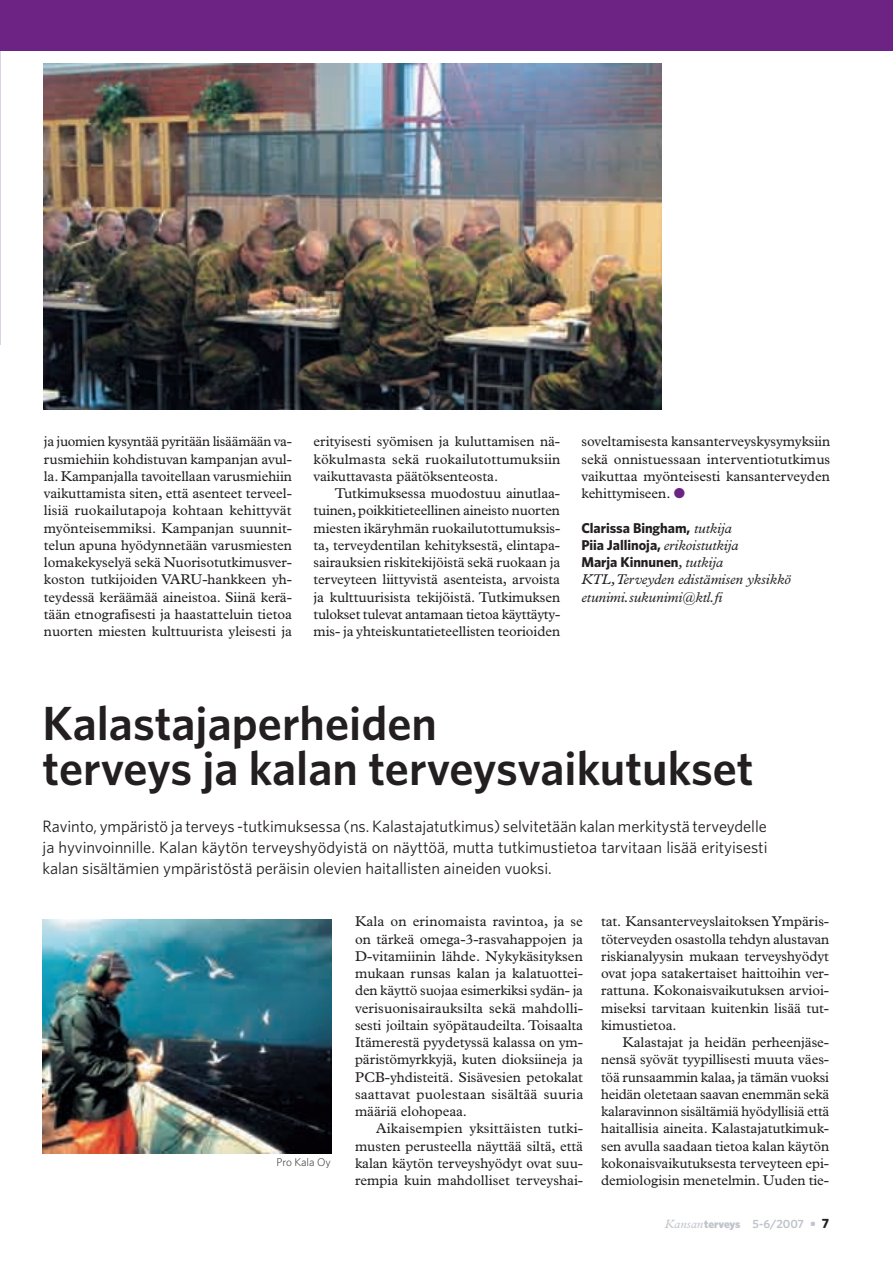
<style>
.page{position:relative;width:893px;height:1263px;background:#fff}
.page>*{position:absolute;margin:0;border:0;box-sizing:border-box;transform-origin:0 0}
.t1{font:600 48px/45px "Whitney";color:#231f20}
.t2{font:16.5px/21px "Whitney";letter-spacing:-.005em;color:#231f20;text-align:justify}
.t3{font:14.25px/17.2px "Plantin";letter-spacing:-.005em;color:#231f20;text-align:justify}
.t4{font:700 14.25px/17.2px "Whitney";letter-spacing:-.005em;color:#231f20}
.t5{font:italic 14.25px/17.2px "Plantin";letter-spacing:-.005em;color:#231f20}
.t6{font:600 12px "Whitney";color:#c0c4ca}
.t7{font:300 11.25px "Whitney";color:#231f20}
.s1{color:#6d2383}
.s2{font-family:"Plantin";font-weight:400;font-style:italic}
.s3{font-weight:900;font-size:11.25px}
.s4{font-weight:700}
</style>
<div class="page">
<hr style="left:0;top:51px;width:1px;height:294px;background:#ded3e6">
<div style="left:0;top:0;width:893px;height:50px;background:#6d2383"></div>
<img style="left:44px;top:64px;width:618px;height:345px">
<img style="left:42px;top:919px;width:289px;height:235px">
<p class="t3" style="left:44px;top:433px;width:250px">ja juomien kysyntää pyritään lisäämään va&shy;rusmiehiin kohdistuvan kampanjan avul&shy;la. Kampanjalla tavoitellaan varusmiehiin vaikuttamista siten, että asenteet terveel&shy;lisiä ruokailutapoja kohtaan kehittyvät myönteisemmiksi. Kampanjan suunnit&shy;telun apuna hyödynnetään varusmiesten lomakekyselyä sekä Nuorisotutkimusver&shy;koston tutkijoiden VARU-hankkeen yh&shy;teydessä keräämää aineistoa. Siinä kerä&shy;tään etnografisesti ja haastatteluin tietoa nuorten miesten kulttuurista yleisesti ja</p>
<p class="t3" style="left:314px;top:433px;width:248px">erityisesti syömisen ja kuluttamisen nä&shy;kökulmasta sekä ruokailutottumuksiin vaikuttavasta päätöksenteosta.</p>
<p class="t3" style="left:314px;top:485px;width:248px;text-indent:21px">Tutkimuksessa muodostuu ainutlaa&shy;tuinen, poikkitieteellinen aineisto nuorten miesten ikäryhmän ruokailutottumuksis&shy;ta, terveydentilan kehityksestä, elintapa&shy;sairauksien riskitekijöistä sekä ruokaan ja terveyteen liittyvistä asenteista, arvoista ja kulttuurisista tekijöistä. Tutkimuksen tulokset tulevat antamaan tietoa käyttäyty&shy;mis- ja yhteiskuntatieteellisten teorioiden</p>
<p class="t3" style="left:581px;top:433px;width:250px">soveltamisesta kansanterveyskysymyksiin sekä onnistuessaan interventiotutkimus vaikuttaa myönteisesti kansanterveyden kehittymiseen. <span class="s1">●</span></p>
<p class="t4" style="left:581px;top:519px;width:159px">Clarissa Bingham, <span class="s2">tutkija<br></span>Piia Jallinoja, <span class="s2">erikoistutkija<br></span>Marja Kinnunen<span class="s2">, tutkija</span></p>
<p class="t5" style="left:581px;top:571px;width:211px">KTL, Terveyden edistämisen yksikkö etunimi.sukunimi@ktl.fi</p>
<h1 class="t1" style="left:42px;top:699px;width:713px">Kalastajaperheiden<br>terveys ja kalan terveysvaikutukset</h1>
<p class="t2" style="left:43px;top:815px;width:726px">Ravinto, ympäristö ja terveys -tutkimuksessa (ns. Kalastajatutkimus) selvitetään kalan merkitystä terveydelle ja hyvinvoinnille. Kalan käytön terveyshyödyistä on näyttöä, mutta tutkimustietoa tarvitaan lisää erityisesti kalan sisältämien ympäristöstä peräisin olevien haitallisten aineiden vuoksi.</p>
<p class="t7" style="left:277px;top:1155px;width:56px">Pro Kala Oy</p>
<p class="t3" style="left:355px;top:913px;width:230px">Kala on erinomaista ravintoa, ja se on tärkeä omega-3-rasvahappojen ja D-vitamiinin lähde. Nykykäsityksen mukaan runsas kalan ja kalatuottei&shy;den käyttö suojaa esimerkiksi sydän- ja verisuonisairauksilta sekä mahdolli&shy;sesti joiltain syöpätaudeilta. Toisaalta Itämerestä pyydetyssä kalassa on ym&shy;päristömyrkkyjä, kuten dioksiineja ja PCB-yhdisteitä. Sisävesien petokalat saattavat puolestaan sisältää suuria määriä elohopeaa.</p>
<p class="t3" style="left:355px;top:1120px;width:230px;text-indent:21px">Aikaisempien yksittäisten tutki&shy;musten perusteella näyttää siltä, että kalan käytön terveyshyödyt ovat suu&shy;rempia kuin mahdolliset terveyshai-</p>
<p class="t3" style="left:601px;top:913px;width:230px">tat. Kansanterveyslaitoksen Ympäris&shy;töterveyden osastolla tehdyn alustavan riskianalyysin mukaan terveyshyödyt ovat jopa satakertaiset haittoihin ver&shy;rattuna. Kokonaisvaikutuksen arvioi&shy;miseksi tarvitaan kuitenkin lisää tut&shy;kimustietoa.</p>
<p class="t3" style="left:601px;top:1034px;width:230px;text-indent:21px">Kalastajat ja heidän perheenjäse&shy;nensä syövät tyypillisesti muuta väes&shy;töä runsaammin kalaa, ja tämän vuoksi heidän oletetaan saavan enemmän sekä kalaravinnon sisältämiä hyödyllisiä että haitallisia aineita. Kalastajatutkimuk&shy;sen avulla saadaan tietoa kalan käytön kokonaisvaikutuksesta terveyteen epi&shy;demiologisin menetelmin. Uuden tie-</p>
<p class="t6" style="left:665px;top:1216px;width:153px"><span class="s2">Kansan</span><span class="s3">terveys</span> 5-6/2007 <span class="s4">•</span></p>
</div>
